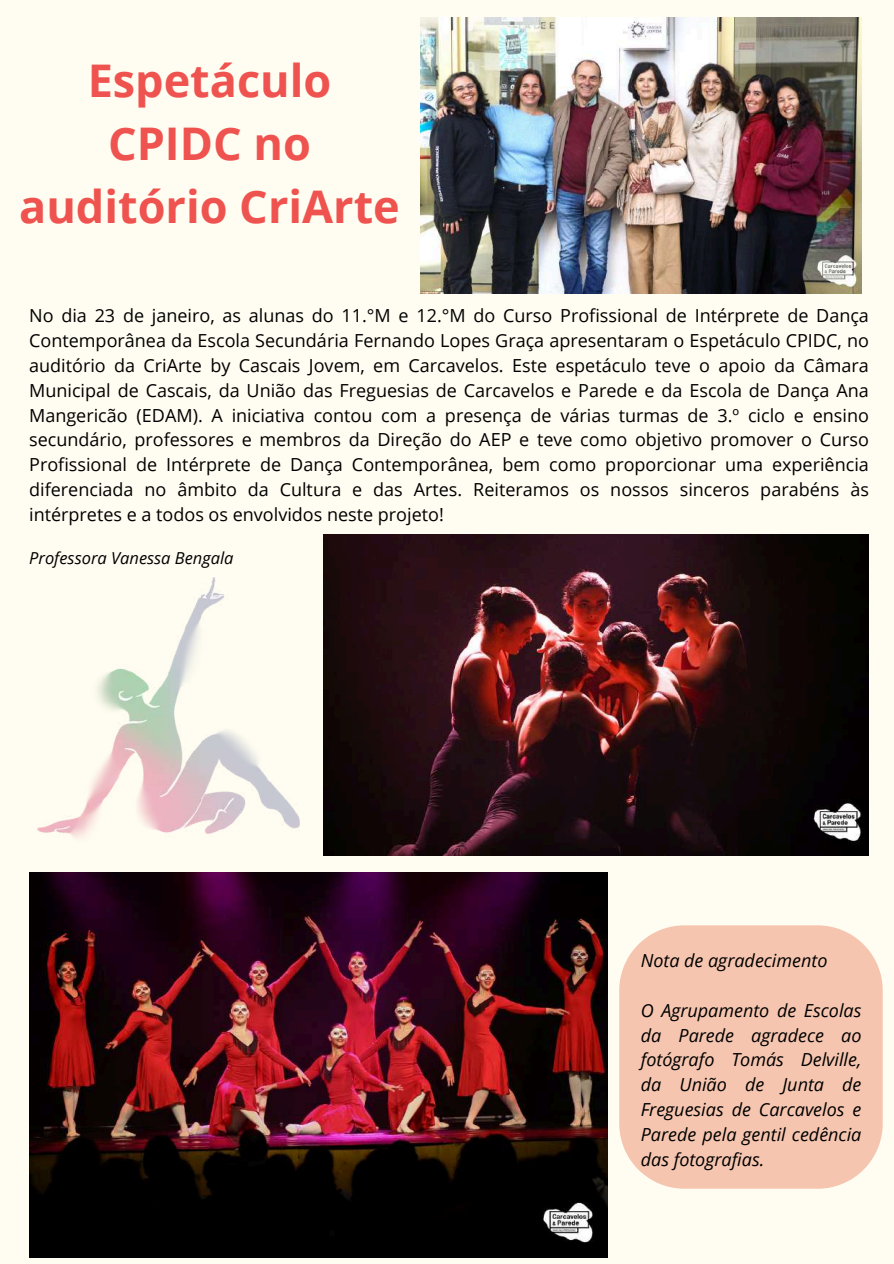
<style>
.page{position:relative;width:894px;height:1264px;background:#fff}
.page>*{position:absolute;margin:0;border:0;box-sizing:border-box;transform-origin:0 0}
.t1{font:700 45px/63px "Open Sans";color:#ef5350;text-align:center}
.t2{font:18px/24.8px "Open Sans";color:#000;text-align:justify}
.t3{font:italic 18px/24.8px "Open Sans";color:#000;text-align:justify}
.t4{font:italic 16.5px "Open Sans";color:#000}
</style>
<div class="page">
<div style="left:0;top:0;width:893px;height:1263px;background:#fffdf1"></div>
<img style="left:323px;top:534px;width:545px;height:322px">
<img style="left:29px;top:872px;width:578px;height:385px">
<img style="left:420px;top:18px;width:441px;height:275px">
<div style="left:619px;top:925px;width:263px;height:263px;background:#f6c5af"></div>
<img style="left:37px;top:577px;width:262px;height:261px">
<h1 class="t1" style="left:19px;top:48px;width:382px">Espetáculo<br>CPIDC no auditório CriArte</h1>
<p class="t2" style="left:29px;top:303px;width:841px">No dia 23 de janeiro, as alunas do 11.°M e 12.°M do Curso Profissional de Intérprete de Dança Contemporânea da Escola Secundária Fernando Lopes Graça apresentaram o Espetáculo CPIDC, no auditório da CriArte by Cascais Jovem, em Carcavelos. Este espetáculo teve o apoio da Câmara Municipal de Cascais, da União das Freguesias de Carcavelos e Parede e da Escola de Dança Ana Mangericão (EDAM). A iniciativa contou com a presença de várias turmas de 3.º ciclo e ensino secundário, professores e membros da Direção do AEP e teve como objetivo promover o Curso Profissional de Intérprete de Dança Contemporânea, bem como proporcionar uma experiência diferenciada no âmbito da Cultura e das Artes. Reiteramos os nossos sinceros parabéns às intérpretes e a todos os envolvidos neste projeto!</p>
<p class="t4" style="left:29px;top:546px;width:206px">Professora Vanessa Bengala</p>
<p class="t3" style="left:640px;top:948px;width:188px">Nota de agradecimento</p>
<p class="t3" style="left:640px;top:997px;width:222px">O Agrupamento de Escolas da Parede agradece ao fotógrafo Tomás Delville, da União de Junta de Freguesias de Carcavelos e Parede pela gentil cedência das fotografias.</p>
</div>
